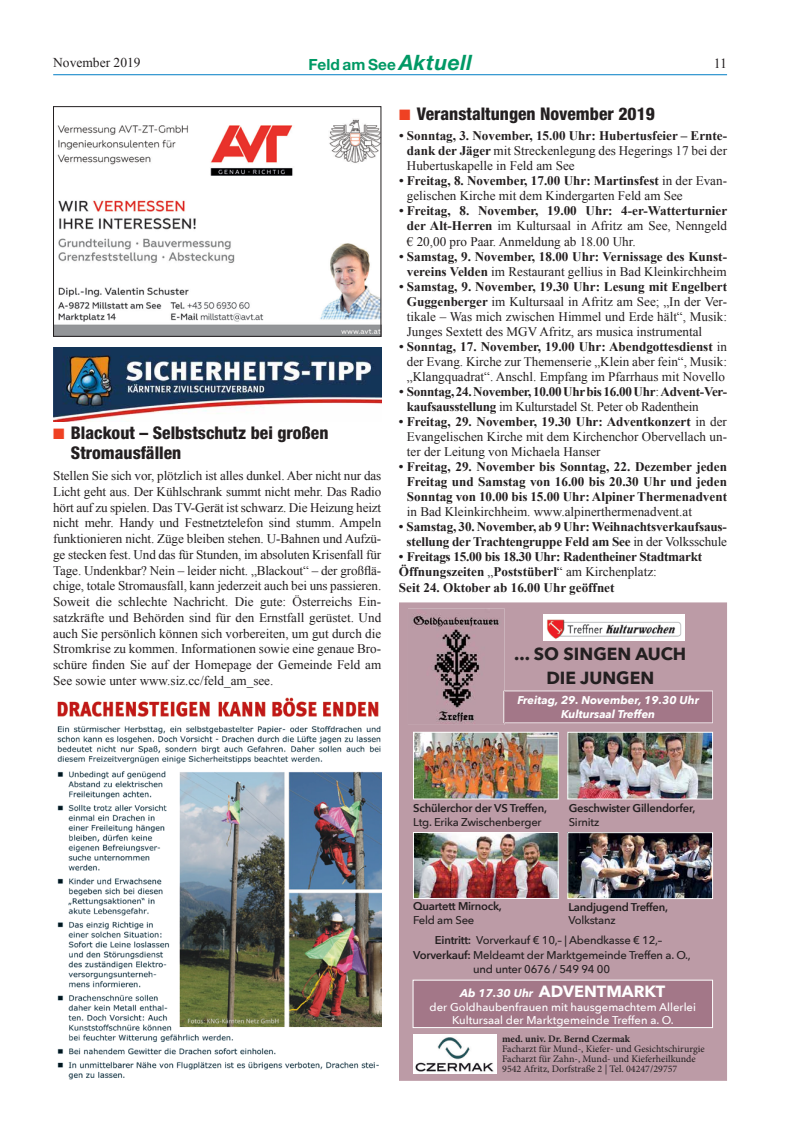
<style>
.page{position:relative;width:798px;height:1134px;background:#fff}
.page>*{position:absolute;margin:0;border:0;box-sizing:border-box;transform-origin:0 0}
.t1{font:800 condensed 17.5px/20px "Helvetica Neue";color:#231f20}
.t2{font:700 17.5px/23.8px "Avenir Next";color:#231f20;text-align:center}
.t3{font:700 16.25px "Avenir Next";color:#fff}
.t4{font:700 15.38px "Helvetica Neue";color:#009965}
.t5{font:13.88px "Times New Roman";color:#231f20}
.t6{font:13.5px "Times New Roman";color:#231f20}
.t7{font:13.12px/15.8px "Times New Roman";color:#231f20;text-align:justify}
.t8{font:700 13.12px/15px "Times New Roman";letter-spacing:-.01em;color:#231f20;text-align:center}
.t9{font:500 11.25px/15.6px "Avenir Next";letter-spacing:-.02em;color:#231f20;text-align:center}
.t10{font:600 11.25px "Avenir Next";letter-spacing:-.02em;color:#231f20}
.t11{font:500 11.25px/13.5px "Avenir Next";color:#fff;text-align:center}
.t12{font:italic 700 11.25px/13.8px "Avenir Next";color:#fff;text-align:center}
.t13{font:10px/10px "Minion Pro";color:#231f20}
.t14{font:700 10px "Minion Pro";color:#231f20}
.s1{font-style:italic;font-size:21.25px}
.s2{color:#ef4123}
.s3{font-weight:700}
.s4{font-weight:400}
.s5{font-weight:600}
.s6{font-style:italic;font-size:11.25px}
</style>
<div class="page">
<hr style="left:53px;top:74px;width:673px;height:1px;background:#007dc5">
<div style="left:399px;top:602px;width:327px;height:479px;background:#bc9ba6"></div>
<div style="left:505px;top:691px;width:207px;height:32px;background:#a37788"></div>
<img style="left:415px;top:734px;width:141px;height:63px">
<div style="left:413px;top:732px;width:145px;height:67px;border:1px solid #fff"></div>
<img style="left:569px;top:734px;width:141px;height:63px">
<div style="left:567px;top:732px;width:145px;height:67px;border:1px solid #fff"></div>
<img style="left:415px;top:834px;width:141px;height:63px">
<div style="left:413px;top:832px;width:145px;height:67px;border:1px solid #fff"></div>
<img style="left:569px;top:834px;width:141px;height:63px">
<div style="left:567px;top:832px;width:145px;height:67px;border:1px solid #fff"></div>
<div style="left:413px;top:980px;width:299px;height:47px;background:#a37788"></div>
<div style="left:412px;top:980px;width:300px;height:48px;border:1px solid #fff"></div>
<img style="left:408px;top:608px;width:96px;height:117px">
<img style="left:503px;top:691px;width:2px;height:32px">
<img style="left:543px;top:615px;width:141px;height:26px">
<img style="left:413px;top:1035px;width:83px;height:38px">
<img style="left:55px;top:119px;width:324px;height:216px">
<div style="left:53px;top:106px;width:328px;height:231px;border:1px solid #231f20"></div>
<img style="left:53px;top:347px;width:328px;height:74px">
<img style="left:57px;top:697px;width:324px;height:383px">
<p class="t6" style="left:53px;top:54px;width:89px">November 2019</p>
<p class="t4" style="left:308px;top:55px;width:165px">Feld am See <span class="s1">Aktuell</span></p>
<p class="t5" style="left:713px;top:54px;width:15px">11</p>
<h1 class="t1" style="left:399px;top:104px;width:257px"><span class="s2">■</span> Veranstaltungen November 2019</h1>
<p class="t7" style="left:406px;top:128px;width:321px;line-height:15px;text-indent:-8px"><span class="s3">• Sonntag, 3. November, 15.00 Uhr: Hubertusfeier – Ernte&shy;dank der Jäger</span> mit Streckenlegung des Hegerings 17 bei der Hubertuskapelle in Feld am See</p>
<p class="t7" style="left:406px;top:173px;width:321px;line-height:15px;text-indent:-8px"><span class="s3">• Freitag, 8. November, 17.00 Uhr: Martinsfest</span> in der Evan&shy;gelischen Kirche mit dem Kindergarten Feld am See</p>
<p class="t7" style="left:406px;top:203px;width:322px;line-height:15px;text-indent:-8px"><span class="s3">• Freitag, 8. November, 19.00 Uhr: 4-er-Watterturnier der Alt-Herren</span> im Kultursaal in Afritz am See, Nenngeld € 20,00 pro Paar. Anmeldung ab 18.00 Uhr.</p>
<p class="t8" style="left:399px;top:248px;width:329px">• Samstag, 9. November, 18.00 Uhr: Vernissage des Kunst&shy;vereins Velden <span class="s4">im Restaurant gellius in Bad Kleinkirchheim</span></p>
<p class="t7" style="left:406px;top:278px;width:321px;line-height:15px;text-indent:-8px"><span class="s3">• Samstag, 9. November, 19.30 Uhr: Lesung mit Engelbert Guggenberger</span> im Kultursaal in Afritz am See; „In der Ver&shy;tikale – Was mich zwischen Himmel und Erde hält“, Musik:<br>Junges Sextett des MGV Afritz, ars musica instrumental</p>
<p class="t7" style="left:399px;top:338px;width:329px;line-height:15px;text-align:center"><span class="s3">• Sonntag, 17. November, 19.00 Uhr: Abendgottesdienst</span> in der Evang. Kirche zur Themenserie „Klein aber fein“, Musik: „Klangquadrat“. Anschl. Empfang im Pfarrhaus mit Novello</p>
<p class="t8" style="left:406px;top:383px;width:321px;text-align:left;text-indent:-8px">• Sonntag, 24. November, 10.00 Uhr bis 16.00 Uhr<span class="s4">:</span> Advent-Ver&shy;kaufsausstellung <span class="s4">im Kulturstadel St. Peter ob Radenthein</span></p>
<p class="t7" style="left:406px;top:413px;width:321px;line-height:15px;text-indent:-8px"><span class="s3">• Freitag, 29. November, 19.30 Uhr: Adventkonzert</span> in der Evangelischen Kirche mit dem Kirchenchor Obervellach un&shy;ter der Leitung von Michaela Hanser</p>
<p class="t8" style="left:406px;top:458px;width:321px;text-align:justify;text-indent:-8px">• Freitag, 29. November bis Sonntag, 22. Dezember jeden Freitag und Samstag von 16.00 bis 20.30 Uhr und jeden Sonntag von 10.00 bis 15.00 Uhr: Alpiner Thermenadvent</p>
<p class="t7" style="left:406px;top:503px;width:286px">in Bad Kleinkirchheim. www.alpinerthermenadvent.at</p>
<p class="t8" style="left:399px;top:518px;width:329px">• Samstag, 30. November, ab 9 Uhr: Weihnachtsverkaufsaus&shy;stellung der Trachtengruppe Feld am See <span class="s4">in der Volksschule</span></p>
<p class="t8" style="left:399px;top:548px;width:304px;line-height:15.8px;text-align:left">• Freitags 15.00 bis 18.30 Uhr: Radentheiner Stadtmarkt<br>Öffnungszeiten <span class="s4">„</span>Poststüberl<span class="s4">“ am Kirchenplatz:<br></span>Seit 24. Oktober ab 16.00 Uhr geöffnet</p>
<h1 class="t1" style="left:71px;top:423px;width:259px;text-indent:-18px"><span class="s2">■</span> Blackout – Selbstschutz bei großen<br>Stromausfällen</h1>
<p class="t7" style="left:53px;top:468px;width:329px">Stellen Sie sich vor, plötzlich ist alles dunkel. Aber nicht nur das Licht geht aus. Der Kühlschrank summt nicht mehr. Das Radio hört auf zu spielen. Das TV-Gerät ist schwarz. Die Heizung heizt nicht mehr. Handy und Festnetztelefon sind stumm. Ampeln funktionieren nicht. Züge bleiben stehen. U-Bahnen und Aufzü&shy;ge stecken fest. Und das für Stunden, im absoluten Krisenfall für Tage. Undenkbar? Nein – leider nicht. „Blackout“ – der großflä&shy;chige, totale Stromausfall, kann jederzeit auch bei uns passieren.<br>Soweit die schlechte Nachricht. Die gute: Österreichs Ein&shy;satzkräfte und Behörden sind für den Ernstfall gerüstet. Und auch Sie persönlich können sich vorbereiten, um gut durch die Stromkrise zu kommen. Informationen sowie eine genaue Bro&shy;schüre finden Sie auf der Homepage der Gemeinde Feld am See sowie unter www.siz.cc/feld_am_see.</p>
<h1 class="t2" style="left:514px;top:642px;width:173px">... SO SINGEN AUCH<br>DIE JUNGEN</h1>
<p class="t12" style="left:517px;top:693px;width:183px">Freitag, 29. November, 19.30 Uhr<br>Kultursaal Treffen</p>
<p class="t10" style="left:413px;top:798px;width:135px">Schülerchor der VS Treffen,</p>
<p class="t9" style="left:413px;top:813px;width:130px">Ltg. Erika Zwischenberger</p>
<p class="t10" style="left:568px;top:798px;width:128px">Geschwister Gillendorfer,</p>
<p class="t9" style="left:568px;top:813px;width:32px">Sirnitz</p>
<p class="t10" style="left:413px;top:897px;width:90px">Quartett Mirnock,</p>
<p class="t9" style="left:413px;top:912px;width:63px">Feld am See</p>
<p class="t10" style="left:568px;top:897px;width:101px">Landjugend Treffen,</p>
<p class="t9" style="left:568px;top:912px;width:49px">Volkstanz</p>
<p class="t9" style="left:413px;top:931px;width:279px"><span class="s5">Eintritt:</span> Vorverkauf € 10,– | Abendkasse € 12,–<br><span class="s5">Vorverkauf:</span> Meldeamt der Marktgemeinde Treffen a. O.,</p>
<p class="t9" style="left:473px;top:961px;width:138px">und unter 0676 / 549 94 00</p>
<p class="t3" style="left:460px;top:977px;width:206px"><span class="s6">Ab 17.30 Uhr</span> ADVENTMARKT</p>
<p class="t11" style="left:429px;top:1000px;width:268px">der Goldhaubenfrauen mit hausgemachtem Allerlei<br>Kultursaal der Marktgemeinde Treffen a. O.</p>
<p class="t14" style="left:502px;top:1031px;width:129px">med. univ. Dr. Bernd Czermak</p>
<p class="t13" style="left:502px;top:1043px;width:204px">Facharzt für Mund-, Kiefer- und Gesichtschirurgie<br>Facharzt für Zahn-, Mund- und Kieferheilkunde<br>9542 Afritz, Dorfstraße 2 | Tel. 04247/29757</p>
</div>
